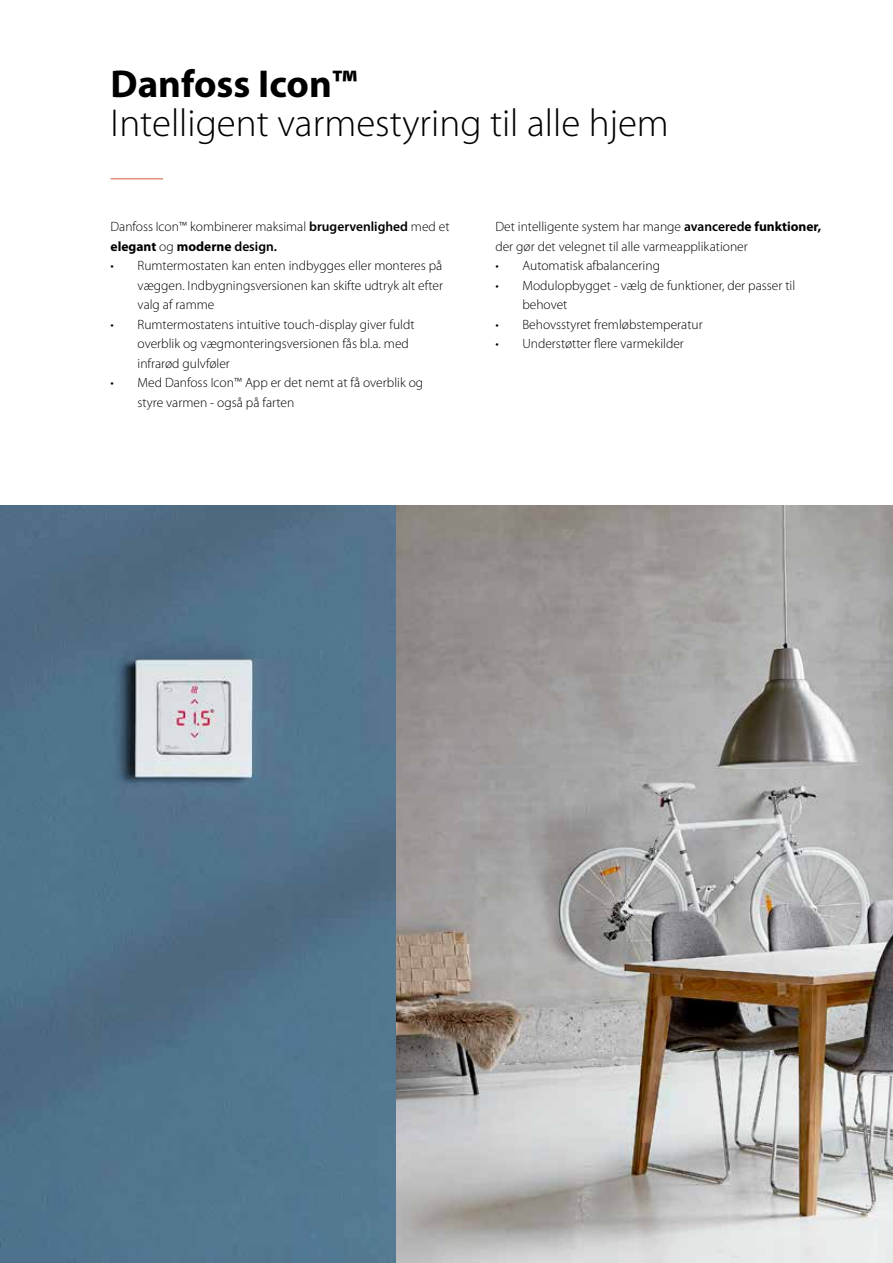
<style>
.page{position:relative;width:893px;height:1263px;background:#fff}
.page>*{position:absolute;margin:0;border:0;box-sizing:border-box;transform-origin:0 0}
.t1{font:300 39px "Myriad Pro";color:#000}
.t2{font:700 39px "Myriad Pro";color:#000}
.t3{font:300 13.5px/19.5px "Myriad Pro";color:#000}
.s1{font-weight:600}
.s2{font-weight:700}
</style>
<div class="page">
<hr style="left:111px;top:178px;width:52px;height:1px;background:#da765b">
<img style="left:396px;top:505px;width:497px;height:758px">
<img style="left:0;top:505px;width:396px;height:758px">
<h1 class="t2" style="left:111px;top:62px;width:248px">Danfoss Icon™</h1>
<h1 class="t1" style="left:111px;top:102px;width:560px">Intelligent varmestyring til alle hjem</h1>
<p class="t3" style="left:111px;top:217px;width:341px">Danfoss Icon™ kombinerer maksimal <span class="s1">brugervenlighed</span> med et <span class="s2">elegant</span> og <span class="s2">moderne</span> <span class="s1">design.</span></p>
<p class="t3" style="left:138px;top:256px;width:307px;text-align:justify;text-indent:-27px">• Rumtermostaten kan enten indbygges eller monteres på væggen. Indbygningsversionen kan skifte udtryk alt efter valg af ramme</p>
<p class="t3" style="left:138px;top:315px;width:279px;text-indent:-27px">• Rumtermostatens intuitive touch-display giver fuldt overblik og vægmonteringsversionen fås bl.a. med infrarød gulvføler</p>
<p class="t3" style="left:138px;top:373px;width:287px;text-indent:-27px">• Med Danfoss Icon™ App er det nemt at få overblik og styre varmen - også på farten</p>
<p class="t3" style="left:495px;top:217px;width:327px">Det intelligente system har mange <span class="s1">avancered</span><span class="s2">e funktioner, </span>der gør det velegnet til alle varmeapplikationer</p>
<p class="t3" style="left:495px;top:256px;width:166px">• Automatisk afbalancering</p>
<p class="t3" style="left:522px;top:276px;width:274px;text-indent:-27px">• Modulopbygget - vælg de funktioner, der passer til behovet</p>
<p class="t3" style="left:495px;top:315px;width:209px">• Behovsstyret fremløbstemperatur</p>
<p class="t3" style="left:495px;top:334px;width:190px">• Understøtter flere varmekilder</p>
</div>
